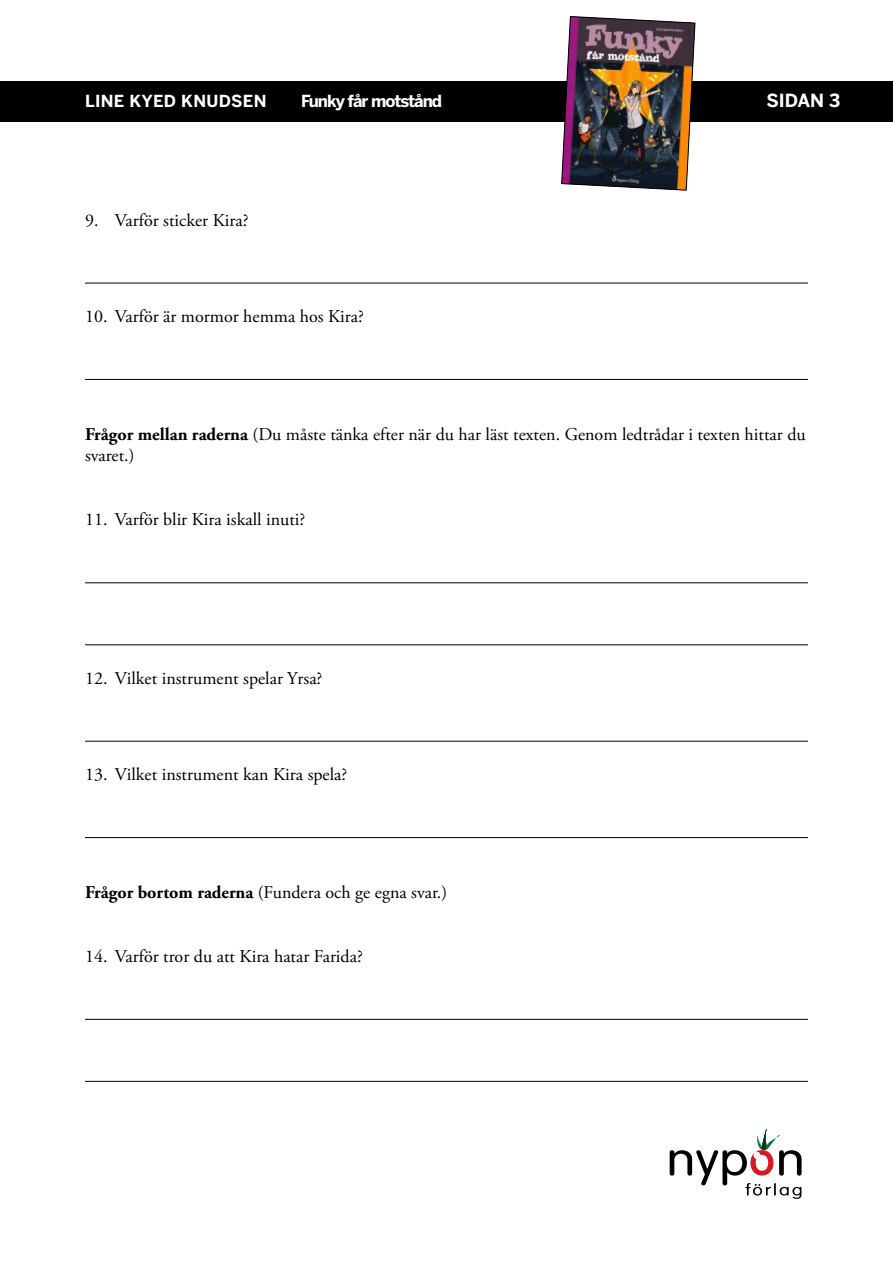
<style>
.page{position:relative;width:893px;height:1263px;background:#fff}
.page>*{position:absolute;margin:0;border:0;box-sizing:border-box;transform-origin:0 0}
.t1{font:18px/21.6px "Adobe Garamond Pro";color:#000}
.t2{font:700 18px "Benton Sans";color:#fff}
.t3{font:700 16.5px "Benton Sans";letter-spacing:-.06em;color:#fff}
.t4{font:700 16.5px "Benton Sans";letter-spacing:.02em;color:#fff}
.s1{font-weight:700}
</style>
<div class="page">
<div style="left:0;top:81px;width:893px;height:40px;background:#000"></div>
<svg style="left:670px;top:1128px;width:132px;height:71px"></svg>
<img style="left:561px;top:16px;width:135px;height:175px">
<hr style="left:85px;top:283px;width:723px;height:1px;background:#000">
<hr style="left:85px;top:379px;width:723px;height:1px;background:#000">
<hr style="left:85px;top:582px;width:723px;height:1px;background:#000">
<hr style="left:85px;top:644px;width:723px;height:1px;background:#000">
<hr style="left:85px;top:741px;width:723px;height:1px;background:#000">
<hr style="left:85px;top:837px;width:723px;height:1px;background:#000">
<hr style="left:85px;top:1019px;width:723px;height:1px;background:#000">
<hr style="left:85px;top:1081px;width:723px;height:1px;background:#000">
<p class="t4" style="left:85px;top:91px;width:183px">LINE KYED KNUDSEN</p>
<p class="t3" style="left:301px;top:91px;width:143px">Funky får motstånd</p>
<p class="t2" style="left:766px;top:90px;width:75px">SIDAN 3</p>
<p class="t1" style="left:85px;top:210px;width:165px">9. Varför sticker Kira?</p>
<p class="t1" style="left:85px;top:306px;width:280px">10. Varför är mormor hemma hos Kira?</p>
<p class="t1" style="left:85px;top:424px;width:722px"><span class="s1">Frågor mellan raderna</span> (Du måste tänka efter när du har läst texten. Genom ledtrådar i texten hittar du svaret.)</p>
<p class="t1" style="left:85px;top:509px;width:222px">11. Varför blir Kira iskall inuti?</p>
<p class="t1" style="left:85px;top:668px;width:239px">12. Vilket instrument spelar Yrsa?</p>
<p class="t1" style="left:85px;top:764px;width:264px">13. Vilket instrument kan Kira spela?</p>
<p class="t1" style="left:85px;top:882px;width:364px"><span class="s1">Frågor bortom raderna</span> (Fundera och ge egna svar.)</p>
<p class="t1" style="left:85px;top:946px;width:279px">14. Varför tror du att Kira hatar Farida?</p>
</div>
